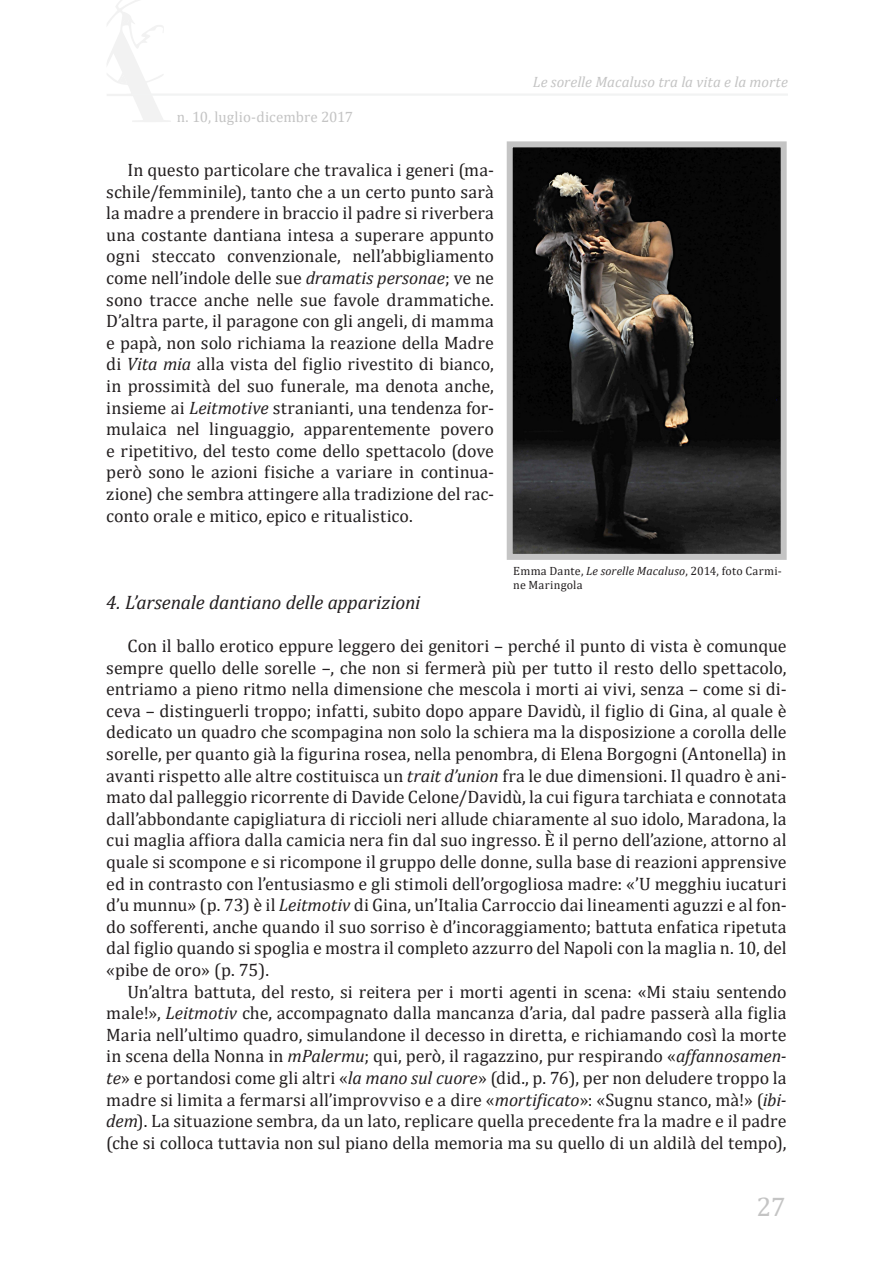
<style>
.page{position:relative;width:893px;height:1263px;background:#fff}
.page>*{position:absolute;margin:0;border:0;box-sizing:border-box;transform-origin:0 0}
.t1{font:27px "Cambria";color:#c4c4c4}
.t2{font:italic 19.5px "Cambria";letter-spacing:-.01em;color:#231f20}
.t3{font:18px/21.6px "Cambria";color:#231f20;text-align:justify}
.t4{font:italic 15px "Cambria";color:#c4c4c4}
.t5{font:15px "Cambria";color:#c4c4c4}
.t6{font:12px/14.4px "Cambria";letter-spacing:.02em;color:#231f20}
.s1{font-style:italic}
</style>
<div class="page">
<svg style="left:107px;top:0;width:64px;height:122px"></svg>
<hr style="left:131px;top:93px;width:657px;height:3px;background:#f2f3f3">
<img style="left:514px;top:148px;width:266px;height:405px">
<div style="left:507px;top:141px;width:280px;height:419px;border:6px solid #c4c4c4"></div>
<p class="t5" style="left:177px;top:108px;width:178px">n. 10, luglio-dicembre 2017</p>
<p class="t3" style="left:106px;top:159px;width:389px;text-indent:21px">In questo particolare che travalica i generi (ma&shy;schile/femminile), tanto che a un certo punto sarà la madre a prendere in braccio il padre si riverbera una costante dantiana intesa a superare appunto ogni steccato convenzionale, nell’abbigliamento come nell’indole delle sue <span class="s1">dramatis personae</span>; ve ne sono tracce anche nelle sue favole drammatiche.<br>D’altra parte, il paragone con gli angeli, di mamma e papà, non solo richiama la reazione della Madre di <span class="s1">Vita mia</span> alla vista del figlio rivestito di bianco, in prossimità del suo funerale, ma denota anche, insieme ai <span class="s1">Leitmotive</span> stranianti, una tendenza for&shy;mulaica nel linguaggio, apparentemente povero e ripetitivo, del testo come dello spettacolo (dove però sono le azioni fisiche a variare in continua&shy;zione) che sembra attingere alla tradizione del rac&shy;conto orale e mitico, epico e ritualistico.</p>
<p class="t4" style="left:533px;top:72px;width:257px">Le sorelle Macaluso tra la vita e la morte</p>
<p class="t6" style="left:513px;top:563px;width:270px">Emma Dante, <span class="s1">Le sorelle Macaluso</span>, 2014, foto Carmi&shy;ne Maringola</p>
<p class="t2" style="left:106px;top:591px;width:316px">4. L’arsenale dantiano delle apparizioni</p>
<p class="t3" style="left:106px;top:635px;width:682px;text-indent:21px">Con il ballo erotico eppure leggero dei genitori – perché il punto di vista è comunque sempre quello delle sorelle –, che non si fermerà più per tutto il resto dello spettacolo, entriamo a pieno ritmo nella dimensione che mescola i morti ai vivi, senza – come si di&shy;ceva – distinguerli troppo; infatti, subito dopo appare Davidù, il figlio di Gina, al quale è dedicato un quadro che scompagina non solo la schiera ma la disposizione a corolla delle sorelle, per quanto già la figurina rosea, nella penombra, di Elena Borgogni (Antonella) in avanti rispetto alle altre costituisca un <span class="s1">trait d’union</span> fra le due dimensioni. Il quadro è ani&shy;mato dal palleggio ricorrente di Davide Celone/Davidù, la cui figura tarchiata e connotata dall’abbondante capigliatura di riccioli neri allude chiaramente al suo idolo, Maradona, la cui maglia affiora dalla camicia nera fin dal suo ingresso. È il perno dell’azione, attorno al quale si scompone e si ricompone il gruppo delle donne, sulla base di reazioni apprensive ed in contrasto con l’entusiasmo e gli stimoli dell’orgogliosa madre: «’U megghiu iucaturi d’u munnu» (p. 73) è il <span class="s1">Leitmotiv</span> di Gina, un’Italia Carroccio dai lineamenti aguzzi e al fon&shy;do sofferenti, anche quando il suo sorriso è d’incoraggiamento; battuta enfatica ripetuta dal figlio quando si spoglia e mostra il completo azzurro del Napoli con la maglia n. 10, del «pibe de oro» (p. 75).</p>
<p class="t3" style="left:106px;top:980px;width:682px;text-indent:21px">Un’altra battuta, del resto, si reitera per i morti agenti in scena: «Mi staiu sentendo male!», <span class="s1">Leitmotiv</span> che, accompagnato dalla mancanza d’aria, dal padre passerà alla figlia Maria nell’ultimo quadro, simulandone il decesso in diretta, e richiamando così la morte in scena della Nonna in <span class="s1">mPalermu</span>; qui, però, il ragazzino, pur respirando «<span class="s1">affannosamen&shy;te</span>» e portandosi come gli altri «<span class="s1">la mano sul cuore</span>» (did., p. 76), per non deludere troppo la madre si limita a fermarsi all’improvviso e a dire «<span class="s1">mortificato</span>»: «Sugnu stanco, mà!» (<span class="s1">ibi&shy;dem</span>). La situazione sembra, da un lato, replicare quella precedente fra la madre e il padre (che si colloca tuttavia non sul piano della memoria ma su quello di un aldilà del tempo),</p>
<h1 class="t1" style="left:757px;top:1190px;width:31px">27</h1>
</div>
